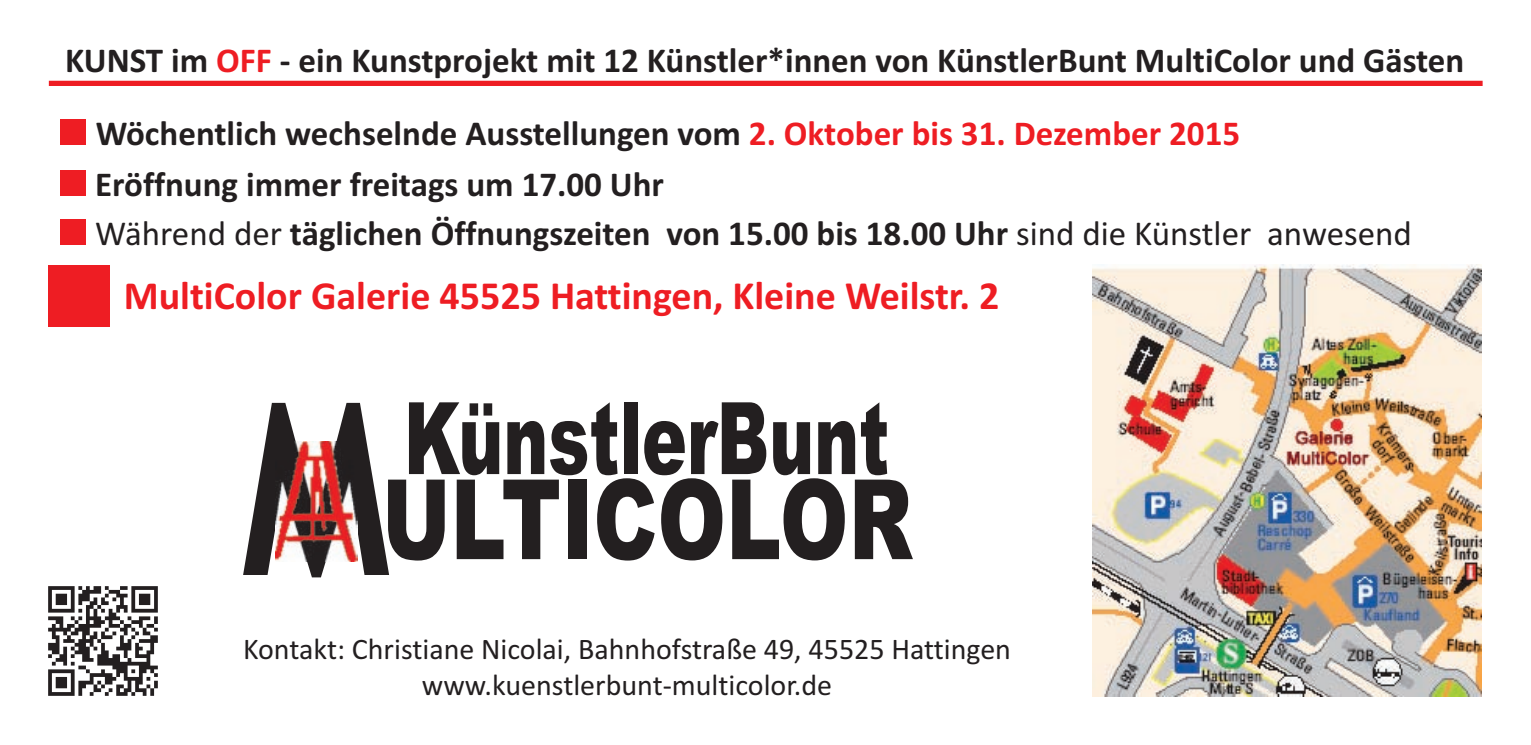
<style>
.page{position:relative;width:1531px;height:745px;background:#fff}
.page>*{position:absolute;margin:0;border:0;box-sizing:border-box;transform-origin:0 0}
.t1{font:900 111px "Arial";color:#231f20;scale:.74 1}
.t2{font:900 100px "Arial";color:#231f20;scale:.67 1}
.t3{font:700 40px "Calibri";color:#ee1d23}
.t4{font:700 35px/73px "Calibri";color:#231f20}
.t5{font:30px/36.5px "Calibri";color:#231f20;text-align:center}
.s1{color:#ee1d23}
.s2{font-weight:400}
.s3{font-family:"Trebuchet MS";font-weight:700;font-size:240.5px}
</style>
<div class="page">
<svg style="left:48px;top:80px;width:1435px;height:6px"></svg>
<div style="left:60px;top:119px;width:26px;height:25px;background:#ee1d23"></div>
<div style="left:60px;top:170px;width:26px;height:25px;background:#ee1d23"></div>
<div style="left:61px;top:219px;width:25px;height:26px;background:#ee1d23"></div>
<div style="left:48px;top:265px;width:62px;height:61px;background:#ee1d23"></div>
<img style="left:276px;top:441px;width:81px;height:119px">
<img style="left:48px;top:586px;width:110px;height:110px">
<img style="left:1093px;top:264px;width:389px;height:431px">
<p class="t4" style="left:96px;top:26px;width:1370px;text-indent:-31px">KUNST im <span class="s1">OFF</span> - ein Kunstprojekt mit 12 Künstler*innen von KünstlerBunt MultiColor und Gästen<br>Wöchentlich wechselnde Ausstellungen vom <span class="s1">2. Oktober bis 31. Dezember 2015</span></p>
<p class="t4" style="left:95px;top:162px;width:1318px;line-height:49.5px">Eröffnung immer freitags um 17.00 Uhr<br><span class="s2">Während der</span> täglichen Öffnungszeiten von 15.00 bis 18.00 Uhr <span class="s2">sind die Künstler anwesend</span></p>
<p class="t3" style="left:124px;top:278px;width:877px">MultiColor Galerie 45525 Hattingen, Kleine Weilstr. 2</p>
<h2 class="t2" style="left:404px;top:402px;width:725px">KünstlerBunt</h2>
<h1 class="t1" style="left:241px;top:479px;width:909px"><span class="s3">M</span>ULTICOLOR</h1>
<p class="t5" style="left:243px;top:632px;width:769px">Kontakt: Christiane Nicolai, Bahnhofstraße 49, 45525 Hattingen www.kuenstlerbunt-multicolor.de</p>
</div>
